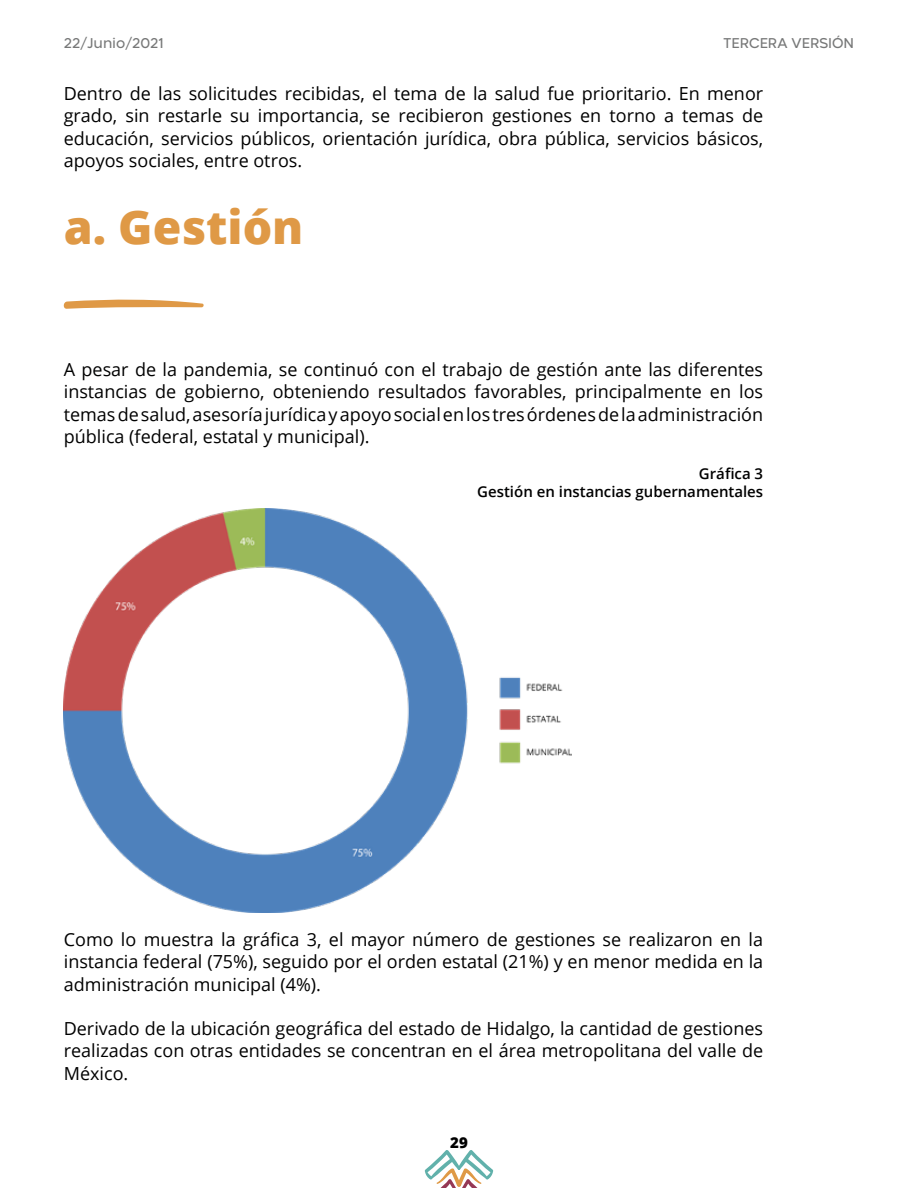
<style>
.page{position:relative;width:918px;height:1188px;background:#fff}
.page>*{position:absolute;margin:0;border:0;box-sizing:border-box;transform-origin:0 0}
.t1{font:800 46.5px "Open Sans";color:#df9946}
.t2{font:18px/22.5px "Open Sans";color:#000101;text-align:justify}
.t3{font:600 15px/18px "Open Sans";color:#000101;text-align:right}
.t4{font:800 15px "Open Sans";color:#000}
.t5{font:13.5px "Aftika";color:#777878}
</style>
<div class="page">
<svg style="left:425px;top:1150px;width:68px;height:38px"></svg>
<img style="left:64px;top:509px;width:508px;height:403px">
<svg style="left:63px;top:299px;width:141px;height:10px"></svg>
<p class="t5" style="left:64px;top:35px;width:101px">22/Junio/2021</p>
<p class="t5" style="left:724px;top:35px;width:132px">TERCERA VERSIÓN</p>
<p class="t2" style="left:64px;top:81px;width:701px">Dentro de las solicitudes recibidas, el tema de la salud fue prioritario. En menor grado, sin restarle su importancia, se recibieron gestiones en torno a temas de educación, servicios públicos, orientación jurídica, obra pública, servicios básicos, apoyos sociales, entre otros.</p>
<h1 class="t1" style="left:64px;top:192px;width:241px">a. Gestión</h1>
<p class="t2" style="left:64px;top:357px;width:701px">A pesar de la pandemia, se continuó con el trabajo de gestión ante las diferentes instancias de gobierno, obteniendo resultados favorables, principalmente en los temas de salud, asesoría jurídica y apoyo social en los tres órdenes de la administración pública (federal, estatal y municipal).</p>
<p class="t3" style="left:477px;top:464px;width:287px">Gráfica 3<br>Gestión en instancias gubernamentales</p>
<p class="t2" style="left:64px;top:928px;width:701px">Como lo muestra la gráfica 3, el mayor número de gestiones se realizaron en la instancia federal (75%), seguido por el orden estatal (21%) y en menor medida en la administración municipal (4%).</p>
<p class="t2" style="left:64px;top:1016px;width:701px">Derivado de la ubicación geográfica del estado de Hidalgo, la cantidad de gestiones realizadas con otras entidades se concentran en el área metropolitana del valle de México.</p>
<p class="t4" style="left:450px;top:1131px;width:19px">29</p>
</div>
